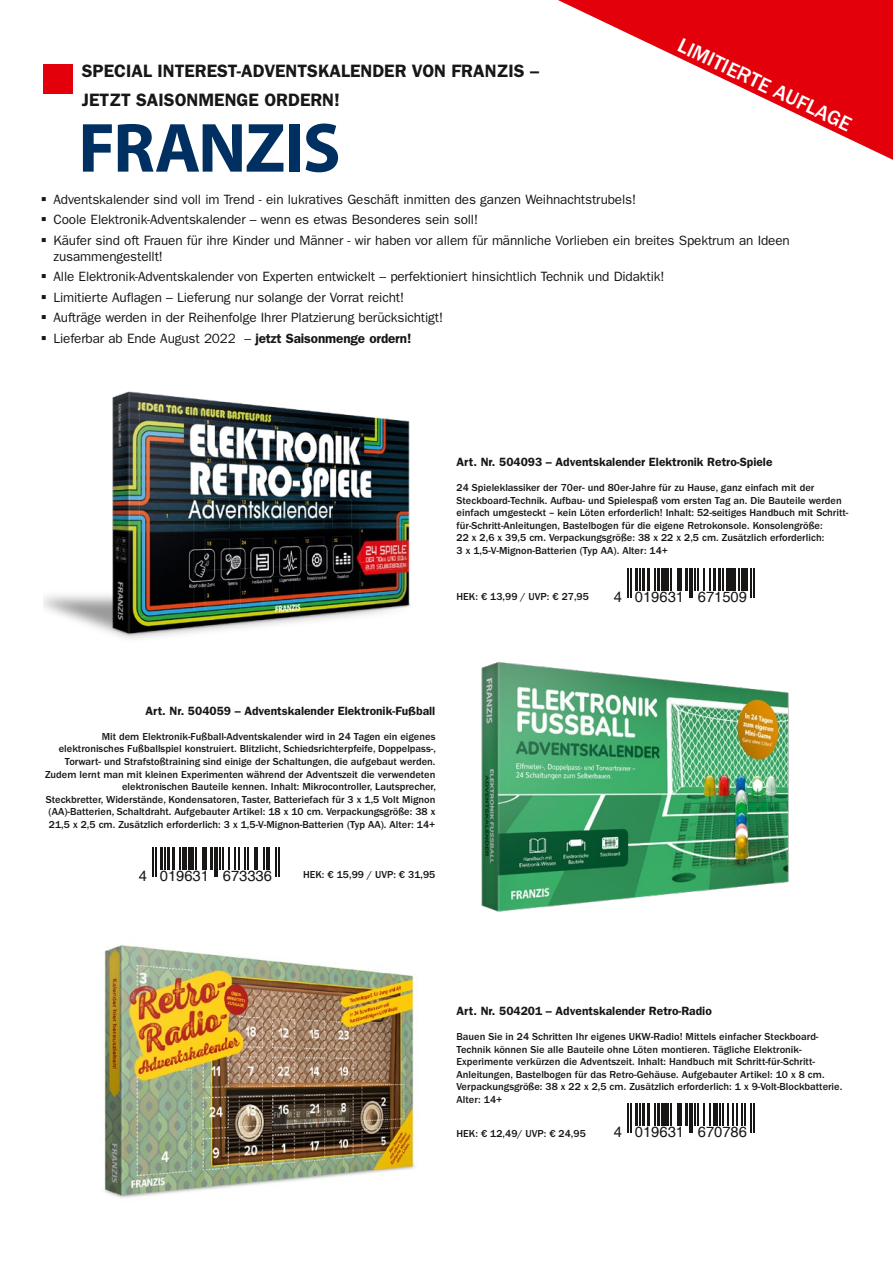
<style>
.page{position:relative;width:893px;height:1263px;background:#fff}
.page>*{position:absolute;margin:0;border:0;box-sizing:border-box;transform-origin:0 0}
.t1{font:500 21px "ITC Franklin Gothic Std";color:#fff}
.t2{font:600 18px/28.5px "ITC Franklin Gothic Std";color:#181716}
.t3{font:14.7px "Helvetica";color:#181716}
.t4{font:13.5px/16.2px "ITC Franklin Gothic Std";letter-spacing:-.01em;color:#181716}
.Einleitung_Produktgr{font:600 12px "ITC Franklin Gothic Std";color:#181716}
.Einleitung_Produktgr-2{font:500 10.5px/12.6px "ITC Franklin Gothic Std";color:#181716}
.s1{font-weight:600}
</style>
<div class="page">
<svg style="left:558px;top:0;width:335px;height:160px"></svg>
<svg style="left:83px;top:124px;width:29px;height:48px"></svg>
<svg style="left:118px;top:124px;width:165px;height:48px"></svg>
<div style="left:289px;top:124px;width:11px;height:48px;background:#003061"></div>
<svg style="left:306px;top:124px;width:32px;height:48px"></svg>
<div style="left:43px;top:64px;width:30px;height:30px;background:#e3000b"></div>
<img style="left:44px;top:391px;width:367px;height:248px">
<hr style="left:635px;top:568px;width:3px;height:23px;background:#181716">
<hr style="left:639px;top:568px;width:2px;height:23px;background:#181716">
<hr style="left:642px;top:568px;width:3px;height:23px;background:#181716">
<hr style="left:647px;top:568px;width:3px;height:23px;background:#181716">
<svg style="left:654px;top:568px;width:1px;height:23px"></svg>
<hr style="left:657px;top:568px;width:2px;height:23px;background:#181716">
<svg style="left:661px;top:568px;width:1px;height:23px"></svg>
<div style="left:663px;top:568px;width:6px;height:23px;background:#181716"></div>
<hr style="left:670px;top:568px;width:2px;height:23px;background:#181716">
<svg style="left:677px;top:568px;width:1px;height:23px"></svg>
<hr style="left:680px;top:568px;width:2px;height:23px;background:#181716">
<hr style="left:685px;top:568px;width:3px;height:23px;background:#181716">
<svg style="left:704px;top:568px;width:6px;height:23px"></svg>
<hr style="left:713px;top:568px;width:3px;height:23px;background:#181716">
<hr style="left:718px;top:568px;width:3px;height:23px;background:#181716">
<hr style="left:722px;top:568px;width:2px;height:23px;background:#181716">
<hr style="left:726px;top:568px;width:4px;height:23px;background:#181716">
<hr style="left:732px;top:568px;width:4px;height:23px;background:#181716">
<hr style="left:738px;top:568px;width:2px;height:23px;background:#181716">
<hr style="left:741px;top:568px;width:4px;height:23px;background:#181716">
<svg style="left:627px;top:568px;width:4px;height:29px"></svg>
<svg style="left:689px;top:568px;width:9px;height:29px"></svg>
<svg style="left:747px;top:568px;width:8px;height:29px"></svg>
<img style="left:481px;top:661px;width:308px;height:251px">
<hr style="left:160px;top:847px;width:3px;height:23px;background:#181716">
<hr style="left:164px;top:847px;width:2px;height:23px;background:#181716">
<hr style="left:167px;top:847px;width:3px;height:23px;background:#181716">
<hr style="left:172px;top:847px;width:3px;height:23px;background:#181716">
<svg style="left:179px;top:847px;width:1px;height:23px"></svg>
<hr style="left:182px;top:847px;width:2px;height:23px;background:#181716">
<svg style="left:186px;top:847px;width:1px;height:23px"></svg>
<div style="left:188px;top:847px;width:6px;height:23px;background:#181716"></div>
<svg style="left:195px;top:847px;width:1px;height:23px"></svg>
<svg style="left:202px;top:847px;width:1px;height:23px"></svg>
<hr style="left:204px;top:847px;width:3px;height:23px;background:#181716">
<hr style="left:210px;top:847px;width:3px;height:23px;background:#181716">
<svg style="left:229px;top:847px;width:10px;height:23px"></svg>
<svg style="left:245px;top:847px;width:1px;height:23px"></svg>
<hr style="left:247px;top:847px;width:2px;height:23px;background:#181716">
<svg style="left:254px;top:847px;width:4px;height:23px"></svg>
<hr style="left:263px;top:847px;width:2px;height:23px;background:#181716">
<svg style="left:152px;top:847px;width:4px;height:30px"></svg>
<svg style="left:214px;top:847px;width:9px;height:30px"></svg>
<svg style="left:266px;top:847px;width:13px;height:30px"></svg>
<img style="left:104px;top:945px;width:311px;height:253px">
<hr style="left:635px;top:1103px;width:3px;height:23px;background:#181716">
<hr style="left:639px;top:1103px;width:2px;height:23px;background:#181716">
<hr style="left:642px;top:1103px;width:3px;height:23px;background:#181716">
<hr style="left:647px;top:1103px;width:3px;height:23px;background:#181716">
<svg style="left:654px;top:1103px;width:1px;height:23px"></svg>
<hr style="left:657px;top:1103px;width:2px;height:23px;background:#181716">
<svg style="left:661px;top:1103px;width:1px;height:23px"></svg>
<div style="left:663px;top:1103px;width:6px;height:23px;background:#181716"></div>
<hr style="left:670px;top:1103px;width:2px;height:23px;background:#181716">
<svg style="left:677px;top:1103px;width:1px;height:23px"></svg>
<hr style="left:680px;top:1103px;width:2px;height:23px;background:#181716">
<hr style="left:685px;top:1103px;width:3px;height:23px;background:#181716">
<svg style="left:704px;top:1103px;width:6px;height:23px"></svg>
<hr style="left:713px;top:1103px;width:4px;height:23px;background:#181716">
<svg style="left:720px;top:1103px;width:1px;height:23px"></svg>
<hr style="left:722px;top:1103px;width:2px;height:23px;background:#181716">
<svg style="left:728px;top:1103px;width:17px;height:23px"></svg>
<svg style="left:627px;top:1103px;width:4px;height:29px"></svg>
<svg style="left:689px;top:1103px;width:9px;height:29px"></svg>
<svg style="left:751px;top:1103px;width:4px;height:29px"></svg>
<p class="t2" style="left:82px;top:57px;width:459px">SPECIAL INTEREST-ADVENTSKALENDER VON FRANZIS –<br>JETZT SAISONMENGE ORDERN!</p>
<p class="t1" style="left:684px;top:33px;width:191px;rotate:26deg">LIMITIERTE AUFLAGE</p>
<p class="t4" style="left:53px;top:191px;width:584px">Adventskalender sind voll im Trend - ein lukratives Geschäft inmitten des ganzen Weihnachtstrubels!</p>
<p class="t4" style="left:53px;top:212px;width:426px">Coole Elektronik-Adventskalender – wenn es etwas Besonderes sein soll!</p>
<p class="t4" style="left:53px;top:232px;width:738px">Käufer sind oft Frauen für ihre Kinder und Männer - wir haben vor allem für männliche Vorlieben ein breites Spektrum an Ideen zusammengestellt!</p>
<p class="t4" style="left:53px;top:269px;width:613px">Alle Elektronik-Adventskalender von Experten entwickelt – perfektioniert hinsichtlich Technik und Didaktik!</p>
<p class="t4" style="left:53px;top:289px;width:352px">Limitierte Auflagen – Lieferung nur solange der Vorrat reicht!</p>
<p class="t4" style="left:53px;top:310px;width:391px">Aufträge werden in der Reihenfolge Ihrer Platzierung berücksichtigt!</p>
<p class="t4" style="left:53px;top:330px;width:359px">Lieferbar ab Ende August 2022 – <span class="s1">jetzt Saisonmenge ordern!</span></p>
<p class="Einleitung_Produktgr" style="left:457px;top:455px;width:317px">Art. Nr. 504093 – Adventskalender Elektronik Retro-Spiele</p>
<p class="Einleitung_Produktgr-2" style="left:457px;top:481px;width:393px">24 Spieleklassiker der 70er- und 80er-Jahre für zu Hause, ganz einfach mit der Steckboard-Technik. Aufbau- und Spielespaß vom ersten Tag an. Die Bauteile werden einfach umgesteckt – kein Löten erforderlich! Inhalt: 52-seitiges Handbuch mit Schritt&shy;für-Schritt-Anleitungen, Bastelbogen für die eigene Retrokonsole. Konsolengröße:<br>22 x 2,6 x 39,5 cm. Verpackungsgröße: 38 x 22 x 2,5 cm. Zusätzlich erforderlich:<br>3 x 1,5-V-Mignon-Batterien (Typ AA). Alter: 14+</p>
<p class="Einleitung_Produktgr-2" style="left:457px;top:591px;width:134px">HEK: € 13,99 / UVP: € 27,95</p>
<p class="t3" style="left:614px;top:589px;width:135px">4 019631 671509</p>
<p class="Einleitung_Produktgr" style="left:145px;top:703px;width:292px">Art. Nr. 504059 – Adventskalender Elektronik-Fußball</p>
<p class="Einleitung_Produktgr-2" style="left:45px;top:730px;width:392px;text-align:right">Mit dem Elektronik-Fußball-Adventskalender wird in 24 Tagen ein eigenes elektronisches Fußballspiel konstruiert. Blitzlicht, Schiedsrichterpfeife, Doppelpass-, Torwart- und Strafstoßtraining sind einige der Schaltungen, die aufgebaut werden.<br>Zudem lernt man mit kleinen Experimenten während der Adventszeit die verwendeten elektronischen Bauteile kennen. Inhalt: Mikrocontroller, Lautsprecher,</p>
<p class="Einleitung_Produktgr-2" style="left:46px;top:793px;width:391px;text-align:justify">Steckbretter, Widerstände, Kondensatoren, Taster, Batteriefach für 3 x 1,5 Volt Mignon (AA)-Batterien, Schaltdraht. Aufgebauter Artikel: 18 x 10 cm. Verpackungsgröße: 38 x 21,5 x 2,5 cm. Zusätzlich erforderlich: 3 x 1,5-V-Mignon-Batterien (Typ AA). Alter: 14+</p>
<p class="t3" style="left:139px;top:868px;width:135px">4 019631 673336</p>
<p class="Einleitung_Produktgr-2" style="left:303px;top:869px;width:134px">HEK: € 15,99 / UVP: € 31,95</p>
<p class="Einleitung_Produktgr" style="left:457px;top:1003px;width:257px">Art. Nr. 504201 – Adventskalender Retro-Radio</p>
<p class="Einleitung_Produktgr-2" style="left:457px;top:1030px;width:387px">Bauen Sie in 24 Schritten Ihr eigenes UKW-Radio! Mittels einfacher Steckboard-Technik können Sie alle Bauteile ohne Löten montieren. Tägliche Elektronik-Experimente verkürzen die Adventszeit. Inhalt: Handbuch mit Schritt-für-Schritt-Anleitungen, Bastelbogen für das Retro-Gehäuse. Aufgebauter Artikel: 10 x 8 cm.<br>Verpackungsgröße: 38 x 22 x 2,5 cm. Zusätzlich erforderlich: 1 x 9-Volt-Blockbatterie.<br>Alter: 14+</p>
<p class="Einleitung_Produktgr-2" style="left:457px;top:1127px;width:131px">HEK: € 12,49/ UVP: € 24,95</p>
<p class="t3" style="left:614px;top:1123px;width:135px">4 019631 670786</p>
</div>
